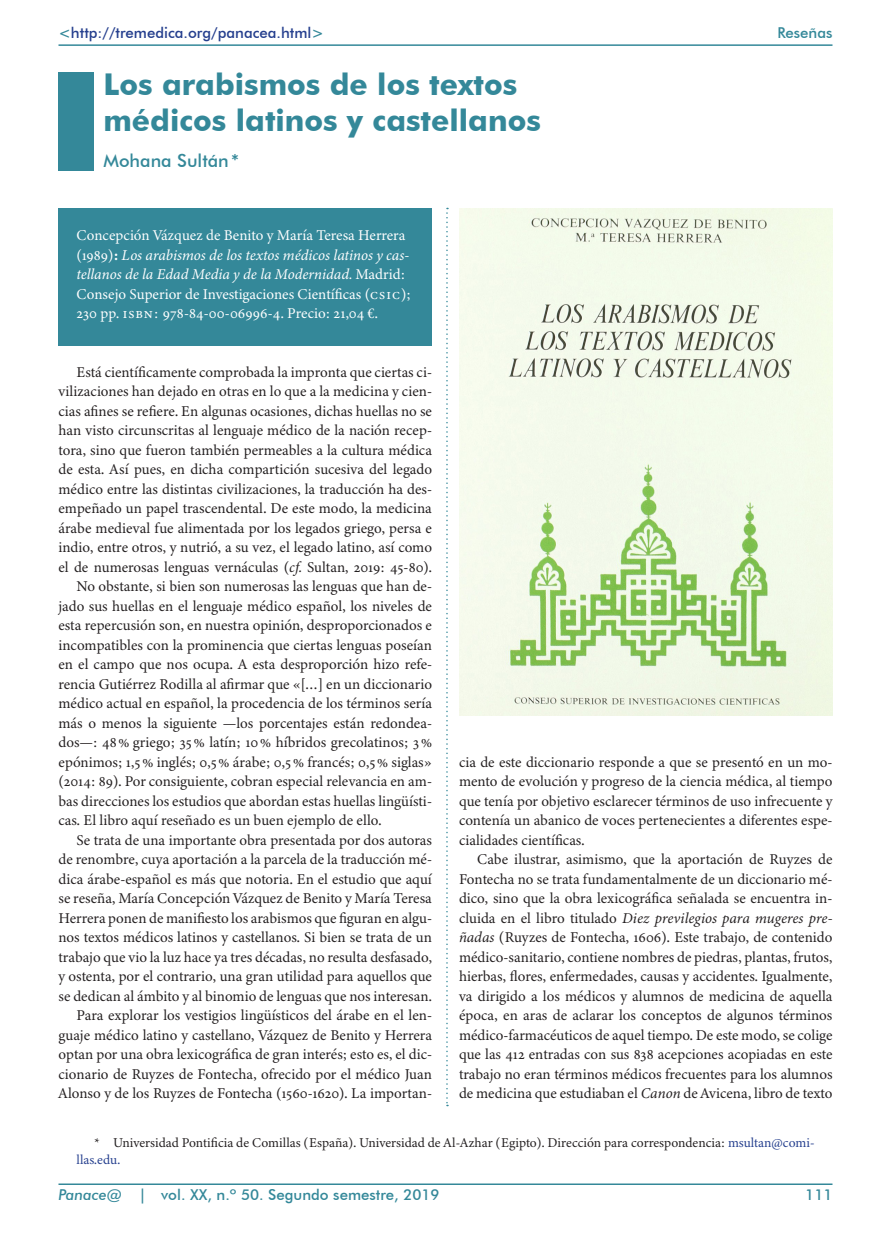
<style>
.page{position:relative;width:891px;height:1260px;background:#fff}
.page>*{position:absolute;margin:0;border:0;box-sizing:border-box;transform-origin:0 0}
.Título_de_artículo{font:700 30px/36px "Futura BT";color:#348899}
.Autor{font:500 18px "Futura BT";color:#348899}
.t1{font:15px/19.5px "Minion 3";color:#231f20;text-align:justify}
.Datos_técnicos{font:15px/19.5px "Minion 3";color:#fff}
.t2{font:500 15px "Futura BT";color:#348899}
.t3{font:500 15px "Futura BT";color:#253f8e}
.Nota_al_pie{font:13.5px/16.5px "Minion 3";color:#231f20}
.s1{color:#348899}
.s2{font-weight:700}
.s3{font-style:italic}
.s4{color:#253f8e}
</style>
<div class="page">
<hr style="left:58px;top:1184px;width:774px;height:1px;background:#348899">
<hr style="left:58px;top:44px;width:774px;height:2px;background:#348899">
<div style="left:58px;top:72px;width:36px;height:66px;background:#348899"></div>
<div style="left:58px;top:138px;width:36px;height:33px;background:#348899"></div>
<div style="left:58px;top:208px;width:374px;height:138px;background:#348899"></div>
<img style="left:459px;top:208px;width:373px;height:508px">
<svg style="left:446px;top:208px;width:2px;height:898px"></svg>
<p class="t3" style="left:58px;top:24px;width:267px"><span class="s1">&lt;</span>http://tremedica.org/panacea.html<span class="s1">&gt;</span></p>
<p class="t2" style="left:777px;top:24px;width:57px">Reseñas</p>
<p class="Título_de_artículo" style="left:104px;top:66px;width:439px">Los arabismos de los textos médicos latinos y castellanos</p>
<p class="Autor" style="left:104px;top:149px;width:137px">Mohana Sultán*</p>
<p class="Datos_técnicos" style="left:76px;top:225px;width:336px">Concepción Vázquez de Benito y María Teresa Herrera (1989)<span class="s2">:</span> <span class="s3">Los arabismos de los textos médicos latinos y cas&shy;tellanos de la Edad Media y de la Modernidad.</span> Madrid:<br>Consejo Superior de Investigaciones Científicas (csic); 230 pp. isbn: 978-84-00-06996-4. Precio: 21,04 €.</p>
<p class="t1" style="left:58px;top:362px;width:375px;text-indent:18px">Está científicamente comprobada la impronta que ciertas ci&shy;vilizaciones han dejado en otras en lo que a la medicina y cien&shy;cias afines se refiere. En algunas ocasiones, dichas huellas no se han visto circunscritas al lenguaje médico de la nación recep&shy;tora, sino que fueron también permeables a la cultura médica de esta. Así pues, en dicha compartición sucesiva del legado médico entre las distintas civilizaciones, la traducción ha des&shy;empeñado un papel trascendental. De este modo, la medicina árabe medieval fue alimentada por los legados griego, persa e indio, entre otros, y nutrió, a su vez, el legado latino, así como el de numerosas lenguas vernáculas (<span class="s3">cf.</span> Sultan, 2019: 45-80).</p>
<p class="t1" style="left:58px;top:576px;width:375px;text-indent:18px">No obstante, si bien son numerosas las lenguas que han de&shy;jado sus huellas en el lenguaje médico español, los niveles de esta repercusión son, en nuestra opinión, desproporcionados e incompatibles con la prominencia que ciertas lenguas poseían en el campo que nos ocupa. A esta desproporción hizo refe&shy;rencia Gutiérrez Rodilla al afirmar que «[…] en un diccionario médico actual en español, la procedencia de los términos sería más o menos la siguiente —los porcentajes están redondea&shy;dos—: 48% griego; 35% latín; 10% híbridos grecolatinos; 3% epónimos; 1,5% inglés; 0,5% árabe; 0,5% francés; 0,5% siglas» (2014: 89). Por consiguiente, cobran especial relevancia en am&shy;bas direcciones los estudios que abordan estas huellas lingüísti&shy;cas. El libro aquí reseñado es un buen ejemplo de ello.</p>
<p class="t1" style="left:58px;top:830px;width:375px;text-indent:18px">Se trata de una importante obra presentada por dos autoras de renombre, cuya aportación a la parcela de la traducción mé&shy;dica árabe-español es más que notoria. En el estudio que aquí se reseña, María Concepción Vázquez de Benito y María Teresa Herrera ponen de manifiesto los arabismos que figuran en algu&shy;nos textos médicos latinos y castellanos. Si bien se trata de un trabajo que vio la luz hace ya tres décadas, no resulta desfasado, y ostenta, por el contrario, una gran utilidad para aquellos que se dedican al ámbito y al binomio de lenguas que nos interesan.</p>
<p class="t1" style="left:58px;top:1005px;width:375px;text-indent:18px">Para explorar los vestigios lingüísticos del árabe en el len&shy;guaje médico latino y castellano, Vázquez de Benito y Herrera optan por una obra lexicográfica de gran interés; esto es, el dic&shy;cionario de Ruyzes de Fontecha, ofrecido por el médico Juan Alonso y de los Ruyzes de Fontecha (1560-1620). La importan-</p>
<p class="t1" style="left:459px;top:752px;width:375px">cia de este diccionario responde a que se presentó en un mo&shy;mento de evolución y progreso de la ciencia médica, al tiempo que tenía por objetivo esclarecer términos de uso infrecuente y contenía un abanico de voces pertenecientes a diferentes espe&shy;cialidades científicas.</p>
<p class="t1" style="left:459px;top:849px;width:375px;text-indent:18px">Cabe ilustrar, asimismo, que la aportación de Ruyzes de Fontecha no se trata fundamentalmente de un diccionario mé&shy;dico, sino que la obra lexicográfica señalada se encuentra in&shy;cluida en el libro titulado <span class="s3">Diez previlegios para mugeres pre&shy;ñadas</span> (Ruyzes de Fontecha, 1606). Este trabajo, de contenido médico-sanitario, contiene nombres de piedras, plantas, frutos, hierbas, flores, enfermedades, causas y accidentes. Igualmente, va dirigido a los médicos y alumnos de medicina de aquella época, en aras de aclarar los conceptos de algunos términos médico-farmacéuticos de aquel tiempo. De este modo, se colige que las 412 entradas con sus 838 acepciones acopiadas en este trabajo no eran términos médicos frecuentes para los alumnos de medicina que estudiaban el <span class="s3">Canon</span> de Avicena, libro de texto</p>
<p class="Nota_al_pie" style="left:76px;top:1135px;width:740px;text-indent:18px">* Universidad Pontificia de Comillas (España). Universidad de Al-Azhar (Egipto). Dirección para correspondencia: <span class="s4">msultan@comi&shy;llas.edu.</span></p>
<p class="t2" style="left:58px;top:1186px;width:383px"><span class="s3">Panace@</span> | vol. XX, n.º 50. Segundo semestre, 2019</p>
<p class="t2" style="left:805px;top:1186px;width:29px">111</p>
</div>
